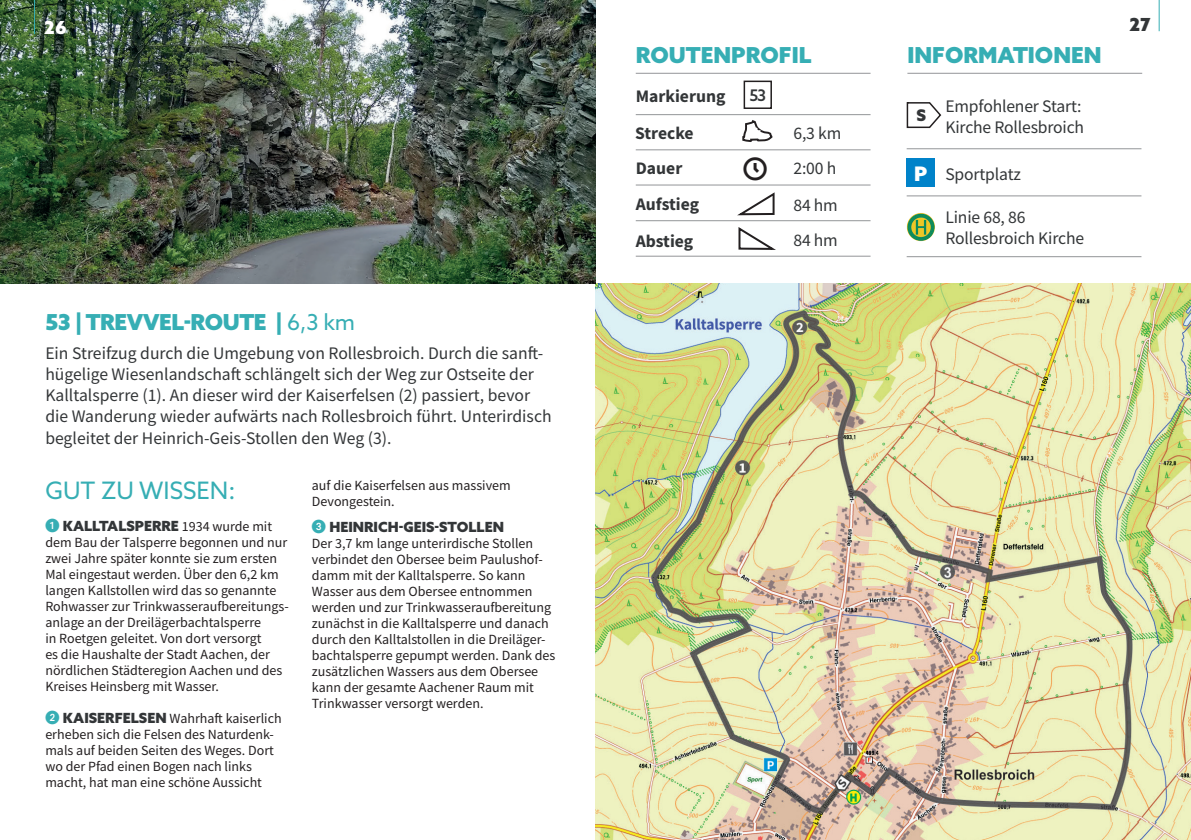
<style>
.page{position:relative;width:1191px;height:840px;background:#fff}
.page>*{position:absolute;margin:0;border:0;box-sizing:border-box;transform-origin:0 0}
.t1{font:24px "Azo Sans";color:#36aeb4}
.t2{font:900 22px "Azo Sans";color:#36aeb4}
.t3{font:900 22px "Azo Sans";letter-spacing:-.02em;color:#36aeb4}
.t4{font:900 20px "Azo Sans";color:#fff}
.t5{font:900 18px "Azo Sans";color:#fff}
.t6{font:900 18px "Azo Sans";color:#333638}
.t7{font:17.6px/21px "Source Sans Pro";color:#333638}
.t8{font:700 17.6px/36px "Source Sans Pro";color:#333638}
.t9{font:500 16px "Azo Sans";color:#333638}
.t10{font:900 16px "Azo Sans";color:#333638}
.t11{font:14px/16px "Source Sans Pro";color:#231f20}
.t12{font:900 14px "Azo Sans";color:#333638}
.s1{font-weight:400}
.s2{font-family:"Source Sans Pro";font-weight:400;color:#231f20}
.s3{font-family:"Azo Sans";font-weight:900;color:#333638}
</style>
<div class="page">
<hr style="left:1158px;top:0;width:1px;height:31px;background:#36aeb4">
<img style="left:595px;top:283px;width:596px;height:556px">
<img style="left:0;top:0;width:595px;height:283px">
<hr style="left:34px;top:0;width:1px;height:34px;background:#36aeb4">
<hr style="left:636px;top:114px;width:234px;height:1px;background:#939598">
<hr style="left:636px;top:73px;width:234px;height:1px;background:#939598">
<hr style="left:907px;top:73px;width:235px;height:1px;background:#939598">
<hr style="left:636px;top:149px;width:234px;height:1px;background:#939598">
<hr style="left:906px;top:148px;width:235px;height:1px;background:#939598">
<hr style="left:906px;top:195px;width:235px;height:1px;background:#939598">
<hr style="left:906px;top:256px;width:235px;height:1px;background:#939598">
<hr style="left:636px;top:184px;width:234px;height:1px;background:#939598">
<hr style="left:636px;top:220px;width:234px;height:1px;background:#939598">
<hr style="left:636px;top:255px;width:234px;height:1px;background:#939598">
<svg style="left:738px;top:192px;width:37px;height:24px"></svg>
<svg style="left:738px;top:227px;width:37px;height:23px"></svg>
<div style="left:743px;top:81px;width:29px;height:28px;border:2px solid #231f20"></div>
<svg style="left:906px;top:102px;width:36px;height:27px"></svg>
<div style="left:906px;top:159px;width:29px;height:28px;background:#0082c9"></div>
<img style="left:906px;top:213px;width:29px;height:28px;border-radius:14px">
<svg style="left:742px;top:121px;width:31px;height:21px"></svg>
<p class="t5" style="left:44px;top:16px;width:24px">26</p>
<p class="t6" style="left:1129px;top:13px;width:23px">27</p>
<h2 class="t2" style="left:636px;top:40px;width:177px">ROUTENPROFIL</h2>
<h2 class="t2" style="left:907px;top:40px;width:196px">INFORMATIONEN</h2>
<p class="t8" style="left:635px;top:78px;width:92px;line-height:37px">Markierung<br>Strecke</p>
<p class="t7" style="left:945px;top:95px;width:140px">Empfohlener Start:<br>Kirche Rollesbroich</p>
<p class="t7" style="left:945px;top:163px;width:77px">Sportplatz</p>
<p class="t7" style="left:945px;top:206px;width:140px">Linie 68, 86<br>Rollesbroich Kirche</p>
<p class="t9" style="left:749px;top:85px;width:18px">53</p>
<p class="t10" style="left:916px;top:105px;width:11px">S</p>
<p class="t7" style="left:793px;top:115px;width:49px;line-height:35.4px">6,3 km<br>2:00 h<br>84 hm<br>84 hm</p>
<p class="t8" style="left:636px;top:150px;width:65px">Dauer<br>Aufstieg<br>Abstieg</p>
<h3 class="t4" style="left:914px;top:160px;width:15px">P</h3>
<h2 class="t3" style="left:45px;top:307px;width:311px">53 | TREVVEL-ROUTE | <span class="s1">6,3 km</span></h2>
<p class="t7" style="left:45px;top:343px;width:508px">Ein Streifzug durch die Umgebung von Rollesbroich. Durch die sanft&shy;hügelige Wiesenlandschaft schlängelt sich der Weg zur Ostseite der Kalltalsperre (1). An dieser wird der Kaiserfelsen (2) passiert, bevor die Wanderung wieder aufwärts nach Rollesbroich führt. Unterirdisch begleitet der Heinrich-Geis-Stollen den Weg (3).</p>
<h1 class="t1" style="left:45px;top:474px;width:192px">GUT ZU WISSEN:</h1>
<p class="t12" style="left:63px;top:516px;width:211px">KALLTALSPERRE <span class="s2">1934 wurde mit</span></p>
<p class="t11" style="left:45px;top:533px;width:245px">dem Bau der Talsperre begonnen und nur zwei Jahre später konnte sie zum ersten Mal eingestaut werden. Über den 6,2 km langen Kallstollen wird das so genannte Rohwasser zur Trinkwasseraufbereitungs&shy;anlage an der Dreilägerbachtalsperre<br>in Roetgen geleitet. Von dort versorgt<br>es die Haushalte der Stadt Aachen, der nördlichen Städteregion Aachen und des Kreises Heinsberg mit Wasser.</p>
<p class="t11" style="left:45px;top:709px;width:238px;text-indent:18px"><span class="s3">KAISERFELSEN</span> Wahrhaft kaiserlich erheben sich die Felsen des Naturdenk&shy;mals auf beiden Seiten des Weges. Dort wo der Pfad einen Bogen nach links macht, hat man eine schöne Aussicht</p>
<p class="t11" style="left:312px;top:477px;width:200px">auf die Kaiserfelsen aus massivem<br>Devongestein.</p>
<p class="t12" style="left:329px;top:517px;width:176px">HEINRICH-GEIS-STOLLEN</p>
<p class="t11" style="left:312px;top:535px;width:245px">Der 3,7 km lange unterirdische Stollen verbindet den Obersee beim Paulushof&shy;damm mit der Kalltalsperre. So kann Wasser aus dem Obersee entnommen werden und zur Trinkwasseraufbereitung zunächst in die Kalltalsperre und danach durch den Kalltalstollen in die Dreiläger&shy;bachtalsperre gepumpt werden. Dank des zusätzlichen Wassers aus dem Obersee kann der gesamte Aachener Raum mit Trinkwasser versorgt werden.</p>
</div>
